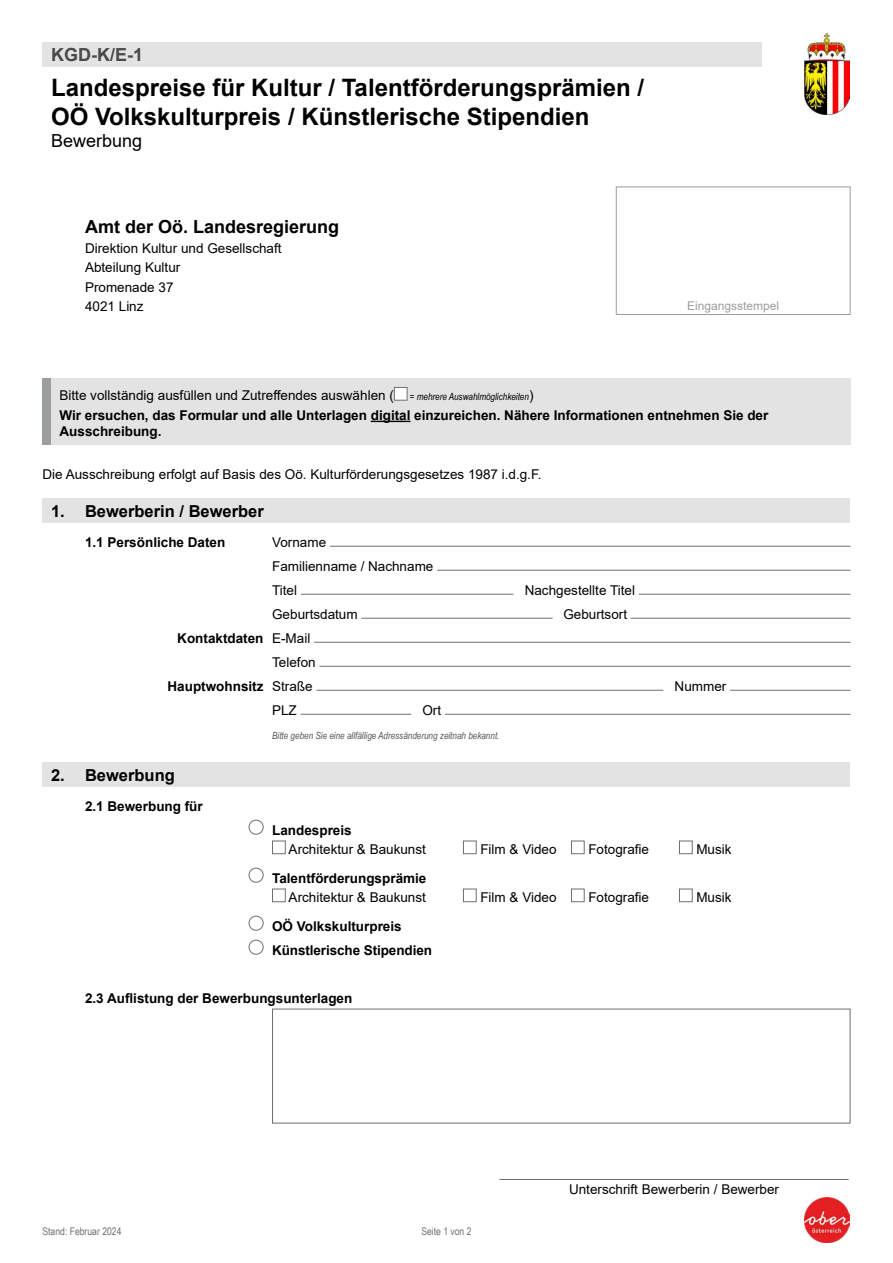
<style>
.page{position:relative;width:893px;height:1263px;background:#fff}
.page>*{position:absolute;margin:0;border:0;box-sizing:border-box;transform-origin:0 0}
.Formularkopf_H1_Formulartitel{font:700 24px/28.8px "Arial";color:#000}
.Formularkopf_P_Adresse{font:700 18px "Arial";color:#000}
.Formularkopf_H1_Formulartitel-2{font:18px "Arial";color:#000}
.Formularkopf_P_Formularnummer{font:700 18px "Arial";color:#494948}
.Formularabschnitt_H2{font:700 16.5px "Arial";color:#000}
.Formularabschnitt_P_Text_-_Unterebene{font:13.5px/24px "Arial";color:#000}
.Formularkopf_P_Allgemeine_Infos{font:700 13.5px/16.2px "Arial";color:#000}
.Formularabschnitt_P_Text_-_Unterebene-2{font:700 13.5px/19.5px "Arial";color:#000;text-align:right}
.Formularabschnitt_P_Text{font:13.5px/24px "Arial";color:#000}
.Formular_Abschluss_P_Text_-_OHNE_Grundli{font:13.5px "Arial";color:#000}
.Formularabschnitt_P_Text-2{font:700 13.5px "Arial";color:#000}
.Formularkopf_P_Adresse-2{font:13.5px/19.5px "Arial";color:#000}
.Formularkopf_P_Allgemeine_Infos-2{font:13.5px "Arial";color:#000}
.Formularabschnitt_P_Datum_Unterschrift_-{font:13.5px "Arial";color:#000}
.t1{font:12px "Arial";color:#9c9d9d}
.Formularkopf_P_Aktueller_Stand{font:10.5px "Arial Narrow";color:#6f6f6e}
.Formularabschnitt_P_Text_-_Unterebene-3{font:italic 9.9px "Arial Narrow";color:#565656}
.Formularkopf_P_Allgemeine_Infos-3{font:italic 9.9px "Arial Narrow";color:#000}
.s1{font-family:"Arial";font-style:normal;font-size:13.5px}
.s2{font-weight:700}
.s3{font-weight:400}
</style>
<div class="page">
<div style="left:616px;top:187px;width:234px;height:128px;border:1px solid #9c9d9d"></div>
<div style="left:43px;top:43px;width:719px;height:24px;background:#e3e3e3"></div>
<div style="left:43px;top:499px;width:807px;height:24px;background:#e3e3e3"></div>
<div style="left:43px;top:763px;width:807px;height:24px;background:#e3e3e3"></div>
<hr style="left:330px;top:546px;width:520px;height:1px;background:#6f6f6e">
<hr style="left:437px;top:570px;width:413px;height:1px;background:#6f6f6e">
<hr style="left:301px;top:594px;width:212px;height:1px;background:#6f6f6e">
<hr style="left:639px;top:594px;width:211px;height:1px;background:#6f6f6e">
<hr style="left:361px;top:618px;width:192px;height:1px;background:#6f6f6e">
<hr style="left:631px;top:618px;width:219px;height:1px;background:#6f6f6e">
<hr style="left:314px;top:642px;width:536px;height:1px;background:#6f6f6e">
<hr style="left:319px;top:666px;width:531px;height:1px;background:#6f6f6e">
<hr style="left:316px;top:690px;width:347px;height:1px;background:#6f6f6e">
<hr style="left:730px;top:690px;width:120px;height:1px;background:#6f6f6e">
<hr style="left:301px;top:714px;width:110px;height:1px;background:#6f6f6e">
<hr style="left:445px;top:714px;width:405px;height:1px;background:#6f6f6e">
<div style="left:249px;top:820px;width:15px;height:15px;border:1px solid #6f6f6e;border-radius:50%"></div>
<div style="left:272px;top:841px;width:14px;height:13px;border:1px solid #6f6f6e"></div>
<div style="left:463px;top:841px;width:14px;height:13px;border:1px solid #6f6f6e"></div>
<div style="left:571px;top:841px;width:14px;height:13px;border:1px solid #6f6f6e"></div>
<div style="left:679px;top:841px;width:14px;height:13px;border:1px solid #6f6f6e"></div>
<div style="left:249px;top:868px;width:15px;height:15px;border:1px solid #6f6f6e;border-radius:50%"></div>
<div style="left:272px;top:889px;width:14px;height:13px;border:1px solid #6f6f6e"></div>
<div style="left:463px;top:889px;width:14px;height:13px;border:1px solid #6f6f6e"></div>
<div style="left:571px;top:889px;width:14px;height:13px;border:1px solid #6f6f6e"></div>
<div style="left:679px;top:889px;width:14px;height:13px;border:1px solid #6f6f6e"></div>
<div style="left:249px;top:916px;width:15px;height:15px;border:1px solid #6f6f6e;border-radius:50%"></div>
<div style="left:249px;top:940px;width:15px;height:15px;border:1px solid #6f6f6e;border-radius:50%"></div>
<div style="left:51px;top:379px;width:799px;height:32px;background:#e3e3e3"></div>
<div style="left:51px;top:397px;width:799px;height:48px;background:#e3e3e3"></div>
<hr style="left:371px;top:421px;width:39px;height:1px;background:#000">
<div style="left:394px;top:387px;width:13px;height:14px;background:#fff;border:1px solid #6f6f6e"></div>
<hr style="left:499px;top:1179px;width:350px;height:1px;background:#6f6f6e">
<img style="left:805px;top:34px;width:45px;height:81px">
<img style="left:805px;top:1198px;width:45px;height:45px">
<p class="Formularkopf_P_Formularnummer" style="left:51px;top:42px;width:93px">KGD-K/E-1</p>
<h1 class="Formularkopf_H1_Formulartitel" style="left:51px;top:74px;width:594px">Landespreise für Kultur / Talentförderungsprämien /<br>OÖ Volkskulturpreis / Künstlerische Stipendien</h1>
<h1 class="Formularkopf_H1_Formulartitel-2" style="left:51px;top:128px;width:93px">Bewerbung</h1>
<p class="Formularkopf_P_Adresse" style="left:85px;top:214px;width:256px">Amt der Oö. Landesregierung</p>
<p class="Formularkopf_P_Adresse-2" style="left:85px;top:238px;width:198px">Direktion Kultur und Gesellschaft<br>Abteilung Kultur<br>Promenade 37<br>4021 Linz</p>
<p class="t1" style="left:687px;top:297px;width:94px">Eingangsstempel</p>
<p class="Formularkopf_P_Allgemeine_Infos-2" style="left:60px;top:385px;width:336px">Bitte vollständig ausfüllen und Zutreffendes auswählen (</p>
<p class="Formularkopf_P_Allgemeine_Infos-3" style="left:410px;top:389px;width:125px">= mehrere Auswahlmöglichkeiten<span class="s1">)</span></p>
<p class="Formularkopf_P_Allgemeine_Infos" style="left:60px;top:407px;width:710px">Wir ersuchen, das Formular und alle Unterlagen digital einzureichen. Nähere Informationen entnehmen Sie der<br>Ausschreibung.</p>
<p class="Formular_Abschluss_P_Text_-_OHNE_Grundli" style="left:43px;top:465px;width:501px">Die Ausschreibung erfolgt auf Basis des Oö. Kulturförderungsgesetzes 1987 i.d.g.F.</p>
<h2 class="Formularabschnitt_H2" style="left:51px;top:499px;width:214px">1. Bewerberin / Bewerber</h2>
<p class="Formularabschnitt_P_Text-2" style="left:85px;top:532px;width:142px">1.1 Persönliche Daten</p>
<p class="Formularabschnitt_P_Text" style="left:272px;top:530px;width:163px">Vorname<br>Familienname / Nachname<br>Titel</p>
<p class="Formularabschnitt_P_Text" style="left:525px;top:578px;width:112px">Nachgestellte Titel</p>
<p class="Formularabschnitt_P_Text" style="left:272px;top:602px;width:87px">Geburtsdatum</p>
<p class="Formularabschnitt_P_Text" style="left:563px;top:602px;width:65px">Geburtsort</p>
<p class="Formularabschnitt_P_Text_-_Unterebene" style="left:272px;top:626px;width:45px;text-indent:-95px"><span class="s2">Kontaktdaten</span> E-Mail<br>Telefon</p>
<p class="Formularabschnitt_P_Text_-_Unterebene-2" style="left:168px;top:676px;width:147px">Hauptwohnsitz <span class="s3">Straße</span></p>
<p class="Formularabschnitt_P_Text_-_Unterebene" style="left:675px;top:674px;width:53px">Nummer</p>
<p class="Formularabschnitt_P_Text_-_Unterebene" style="left:272px;top:698px;width:26px">PLZ</p>
<p class="Formularabschnitt_P_Text_-_Unterebene" style="left:422px;top:698px;width:20px">Ort</p>
<p class="Formularabschnitt_P_Text_-_Unterebene-3" style="left:272px;top:728px;width:229px">Bitte geben Sie eine allfällige Adressänderung zeitnah bekannt.</p>
<h2 class="Formularabschnitt_H2" style="left:51px;top:763px;width:125px">2. Bewerbung</h2>
<p class="Formularabschnitt_P_Text-2" style="left:85px;top:796px;width:119px">2.1 Bewerbung für</p>
<p class="Formularabschnitt_P_Text_-_Unterebene" style="left:289px;top:820px;width:139px;line-height:19.5px;text-indent:-17px"><span class="s2">Landespreis<br></span>Architektur &amp; Baukunst</p>
<p class="Formularabschnitt_P_Text_-_Unterebene-2" style="left:272px;top:868px;width:156px">Talentförderungsprämie<br><span class="s3">Architektur &amp; Baukunst</span></p>
<p class="Formularabschnitt_P_Text_-_Unterebene-2" style="left:272px;top:916px;width:131px">OÖ Volkskulturpreis</p>
<p class="Formularabschnitt_P_Text_-_Unterebene-2" style="left:272px;top:940px;width:161px">Künstlerische Stipendien</p>
<p class="Formularabschnitt_P_Text-2" style="left:85px;top:988px;width:269px">2.3 Auflistung der Bewerbungsunterlagen</p>
<p class="Formularabschnitt_P_Text_-_Unterebene" style="left:480px;top:837px;width:78px">Film &amp; Video</p>
<p class="Formularabschnitt_P_Text_-_Unterebene" style="left:588px;top:837px;width:62px">Fotografie</p>
<p class="Formularabschnitt_P_Text_-_Unterebene" style="left:696px;top:837px;width:37px">Musik</p>
<p class="Formularabschnitt_P_Text_-_Unterebene" style="left:480px;top:885px;width:78px">Film &amp; Video</p>
<p class="Formularabschnitt_P_Text_-_Unterebene" style="left:588px;top:885px;width:62px">Fotografie</p>
<p class="Formularabschnitt_P_Text_-_Unterebene" style="left:696px;top:885px;width:37px">Musik</p>
<p class="Formularkopf_P_Aktueller_Stand" style="left:43px;top:1223px;width:80px">Stand: Februar 2024</p>
<p class="Formularkopf_P_Aktueller_Stand" style="left:421px;top:1223px;width:52px">Seite 1 von 2</p>
<p class="Formularabschnitt_P_Datum_Unterschrift_-" style="left:569px;top:1180px;width:212px">Unterschrift Bewerberin / Bewerber</p>
</div>
